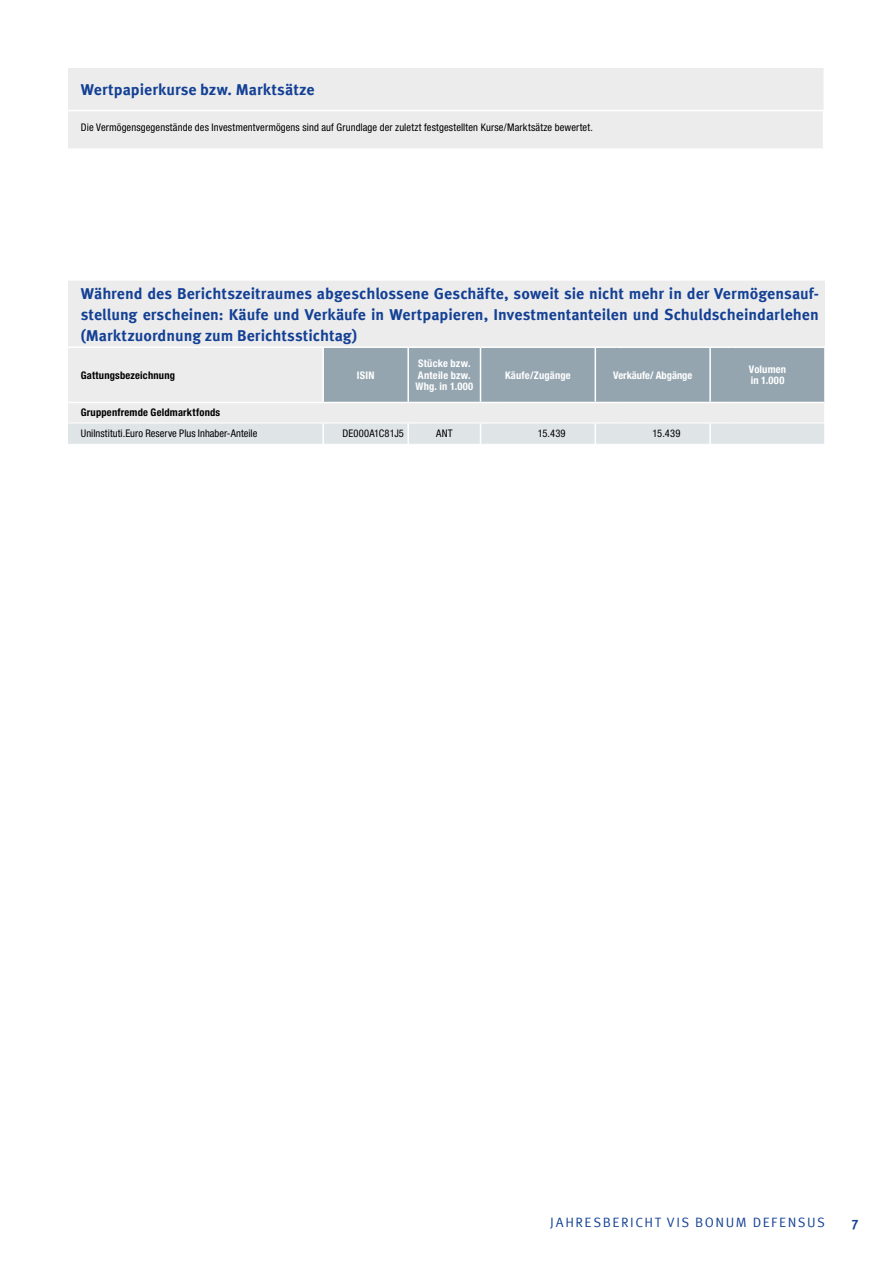
<style>
.page{position:relative;width:893px;height:1263px;background:#fff}
.page>*{position:absolute;margin:0;border:0;box-sizing:border-box;transform-origin:0 0}
.t1{font:700 15.75px/21.3px "Meta Offc Pro";color:#134094;text-align:justify}
.t2{font:13.5px "Meta Offc Pro Norm";letter-spacing:.115em;color:#134094}
.t3{font:700 13.5px "Meta Offc Pro";color:#134094}
.t4{font:condensed 10.5px "Helvetica Neue LTW1 G";letter-spacing:.01em;color:#000}
.t5{font:700 condensed 10.5px/11.7px "Helvetica Neue LTW1 G";letter-spacing:.015em;color:#fff}
.t6{font:700 condensed 10.5px "Helvetica Neue LTW1 G";letter-spacing:.02em;color:#000}
</style>
<div class="page">
<div style="left:68px;top:68px;width:755px;height:80px;background:#ececed"></div>
<hr style="left:68px;top:110px;width:756px;height:1px;background:#fff">
<div style="left:68px;top:281px;width:757px;height:121px;background:#ececed"></div>
<div style="left:68px;top:402px;width:757px;height:21px;background:#ececed"></div>
<hr style="left:68px;top:346px;width:255px;height:2px;background:#fff">
<hr style="left:323px;top:346px;width:85px;height:2px;background:#fff">
<hr style="left:408px;top:346px;width:72px;height:2px;background:#fff">
<hr style="left:595px;top:346px;width:22px;height:2px;background:#fff">
<hr style="left:617px;top:346px;width:93px;height:2px;background:#fff">
<hr style="left:710px;top:346px;width:21px;height:2px;background:#fff">
<hr style="left:731px;top:346px;width:95px;height:2px;background:#fff">
<hr style="left:68px;top:402px;width:255px;height:1px;background:#fff">
<hr style="left:322px;top:348px;width:2px;height:54px;background:#fff">
<hr style="left:480px;top:346px;width:22px;height:2px;background:#fff">
<hr style="left:502px;top:346px;width:93px;height:2px;background:#fff">
<svg style="left:323px;top:347px;width:502px;height:56px;background:#99a9b4"></svg>
<hr style="left:502px;top:402px;width:93px;height:1px;background:#fff">
<hr style="left:824px;top:403px;width:2px;height:20px;background:#fff">
<div style="left:68px;top:423px;width:756px;height:21px;background:#dfe4e7"></div>
<hr style="left:709px;top:423px;width:2px;height:21px;background:#fff">
<p class="t1" style="left:81px;top:78px;width:235px">Wertpapierkurse bzw. Marktsätze</p>
<p class="t4" style="left:81px;top:121px;width:514px">Die Vermögensgegenstände des Investmentvermögens sind auf Grundlage der zuletzt festgestellten Kurse/Marktsätze bewertet.</p>
<p class="t1" style="left:81px;top:282px;width:740px">Während des Berichtszeitraumes abgeschlossene Geschäfte, soweit sie nicht mehr in der Vermögensauf&shy;stellung erscheinen: Käufe und Verkäufe in Wertpapieren, Investmentanteilen und Schuldscheindarlehen (Marktzuordnung zum Berichtsstichtag)</p>
<p class="t6" style="left:81px;top:369px;width:96px">Gattungsbezeichnung</p>
<p class="t5" style="left:357px;top:369px;width:19px">ISIN</p>
<p class="t5" style="left:415px;top:357px;width:59px">Stücke bzw.<br>Anteile bzw.<br>Whg. in 1.000</p>
<p class="t5" style="left:505px;top:369px;width:67px">Käufe/Zugänge</p>
<p class="t5" style="left:613px;top:369px;width:81px">Verkäufe/ Abgänge</p>
<p class="t5" style="left:749px;top:363px;width:39px">Volumen in 1.000</p>
<p class="t6" style="left:81px;top:406px;width:141px">Gruppenfremde Geldmarktfonds</p>
<p class="t4" style="left:81px;top:427px;width:178px">UniInstituti.Euro Reserve Plus Inhaber-Anteile</p>
<p class="t4" style="left:342px;top:427px;width:63px">DE000A1C81J5</p>
<p class="t4" style="left:436px;top:427px;width:18px">ANT</p>
<p class="t4" style="left:538px;top:427px;width:29px">15.439</p>
<p class="t4" style="left:653px;top:427px;width:29px">15.439</p>
<p class="t2" style="left:550px;top:1211px;width:221px">JAHRESBERICHT VIS BONUM DEFE</p>
<p class="t2" style="left:788px;top:1211px;width:37px">NSUS</p>
<p class="t3" style="left:851px;top:1214px;width:9px">7</p>
</div>
